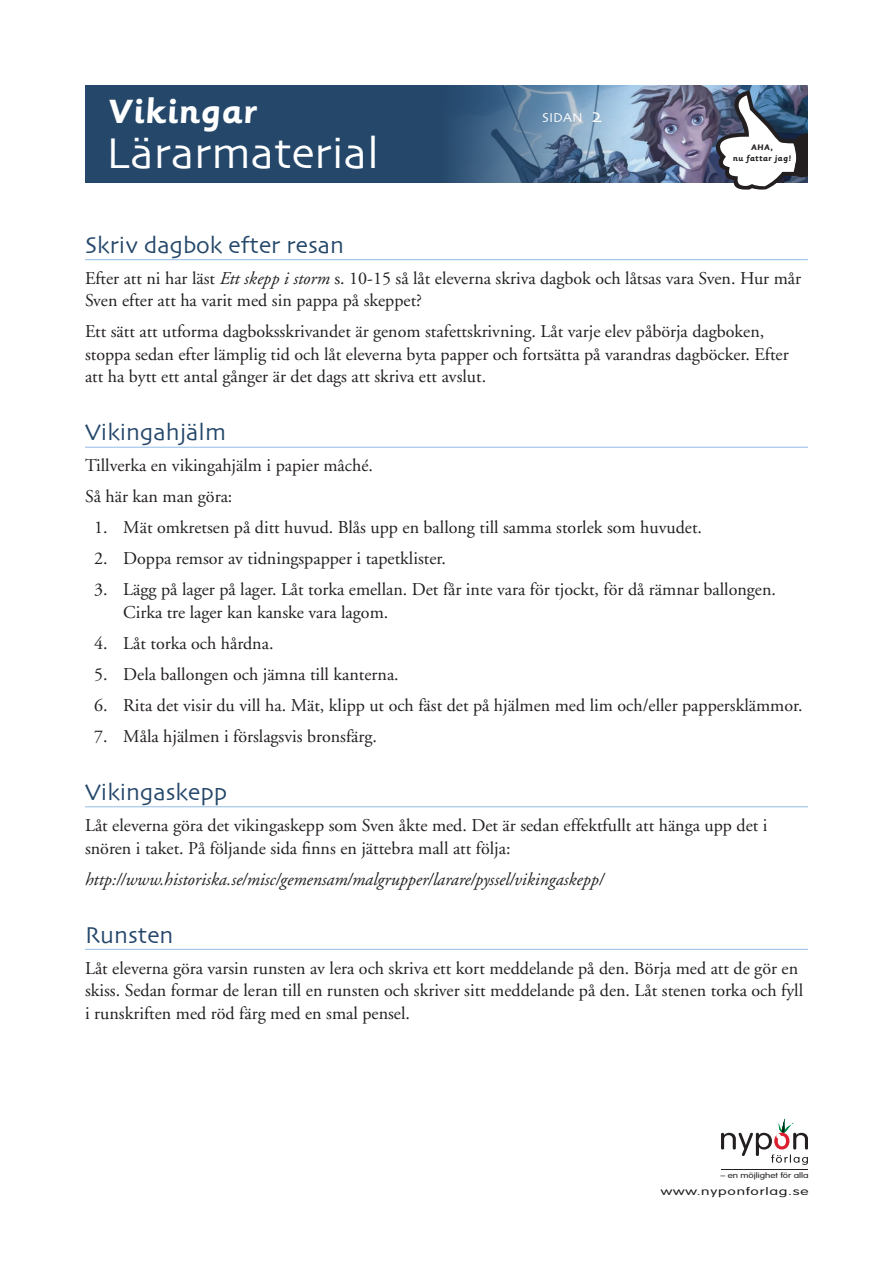
<style>
.page{position:relative;width:893px;height:1263px;background:#fff}
.page>*{position:absolute;margin:0;border:0;box-sizing:border-box;transform-origin:0 0}
.t1{font:45px "Skia";color:#fff}
.t2{font:700 37.5px "Sassoon Primary Std";letter-spacing:.005em;color:#fff}
.t3{font:24px "Skia";color:#24476a}
.t4{font:18px/22.5px "Adobe Garamond";color:#231f20}
.t5{font:italic 18px "Adobe Garamond";color:#231f20}
.t6{font:13.5px "Skia";color:#fff}
.t7{font:300 10.5px "VAG Rounded";letter-spacing:.05em;color:#231f20;scale:1.48 1}
.t8{font:700 9px/11.2px "Sassoon Primary Std";letter-spacing:.035em;color:#231f20;text-align:center}
.t9{font:300 7.65px "VAG Rounded";letter-spacing:-.005em;color:#231f20;scale:1.28 1}
.s1{font-size:19.5px}
.s2{font-style:italic}
</style>
<div class="page">
<div style="left:85px;top:85px;width:723px;height:98px;background:#24476a"></div>
<svg style="left:721px;top:1118px;width:87px;height:47px"></svg>
<hr style="left:721px;top:1170px;width:87px;height:1px;background:#231f20">
<img style="left:455px;top:85px;width:353px;height:98px">
<svg style="left:716px;top:90px;width:92px;height:100px;background:#8b94a2"></svg>
<hr style="left:85px;top:259px;width:723px;height:1px;background:#93bde5">
<hr style="left:85px;top:447px;width:723px;height:1px;background:#93bde5">
<hr style="left:85px;top:806px;width:723px;height:1px;background:#93bde5">
<hr style="left:85px;top:949px;width:723px;height:1px;background:#93bde5">
<h2 class="t2" style="left:107px;top:90px;width:151px">Vikingar</h2>
<h1 class="t1" style="left:106px;top:126px;width:274px">Lärarmaterial</h1>
<p class="t6" style="left:542px;top:109px;width:61px">sidan <span class="s1">2</span></p>
<p class="t8" style="left:733px;top:142px;width:60px">Aha,<br>nu fattar jag!</p>
<h3 class="t3" style="left:85px;top:231px;width:260px">Skriv dagbok efter resan</h3>
<p class="t4" style="left:85px;top:267px;width:718px">Efter att ni har läst <span class="s2">Ett skepp i storm</span> s. 10-15 så låt eleverna skriva dagbok och låtsas vara Sven. Hur mår<br>Sven efter att ha varit med sin pappa på skeppet?</p>
<p class="t4" style="left:85px;top:321px;width:705px">Ett sätt att utforma dagboksskrivandet är genom stafettskrivning. Låt varje elev påbörja dagboken, stoppa sedan efter lämplig tid och låt eleverna byta papper och fortsätta på varandras dagböcker. Efter att ha bytt ett antal gånger är det dags att skriva ett avslut.</p>
<h3 class="t3" style="left:85px;top:418px;width:142px">Vikingahjälm</h3>
<p class="t4" style="left:85px;top:451px;width:289px;line-height:31px">Tillverka en vikingahjälm i papier mâché.<br>Så här kan man göra:</p>
<p class="t4" style="left:94px;top:517px;width:610px">1. Mät omkretsen på ditt huvud. Blås upp en ballong till samma storlek som huvudet.</p>
<p class="t4" style="left:94px;top:548px;width:353px">2. Doppa remsor av tidningspapper i tapetklister.</p>
<p class="t4" style="left:123px;top:579px;width:654px;text-indent:-29px">3. Lägg på lager på lager. Låt torka emellan. Det får inte vara för tjockt, för då rämnar ballongen.<br>Cirka tre lager kan kanske vara lagom.</p>
<p class="t4" style="left:94px;top:632px;width:181px">4. Låt torka och hårdna.</p>
<p class="t4" style="left:94px;top:663px;width:306px">5. Dela ballongen och jämna till kanterna.</p>
<p class="t4" style="left:94px;top:694px;width:710px">6. Rita det visir du vill ha. Mät, klipp ut och fäst det på hjälmen med lim och/eller pappersklämmor.</p>
<p class="t4" style="left:94px;top:725px;width:284px">7. Måla hjälmen i förslagsvis bronsfärg.</p>
<h3 class="t3" style="left:85px;top:778px;width:144px">Vikingaskepp</h3>
<p class="t4" style="left:85px;top:814px;width:684px">Låt eleverna göra det vikingaskepp som Sven åkte med. Det är sedan effektfullt att hänga upp det i snören i taket. På följande sida finns en jättebra mall att följa:</p>
<p class="t5" style="left:85px;top:869px;width:520px">http://www.historiska.se/misc/gemensam/malgrupper/larare/pyssel/vikingaskepp/</p>
<h3 class="t3" style="left:85px;top:920px;width:90px">Runsten</h3>
<p class="t4" style="left:85px;top:957px;width:720px">Låt eleverna göra varsin runsten av lera och skriva ett kort meddelande på den. Börja med att de gör en skiss. Sedan formar de leran till en runsten och skriver sitt meddelande på den. Låt stenen torka och fyll i runskriften med röd färg med en smal pensel.</p>
<p class="t9" style="left:720px;top:1170px;width:70px">– en möjlighet för alla</p>
<p class="t7" style="left:661px;top:1185px;width:101px">www.nyponforlag.se</p>
</div>
